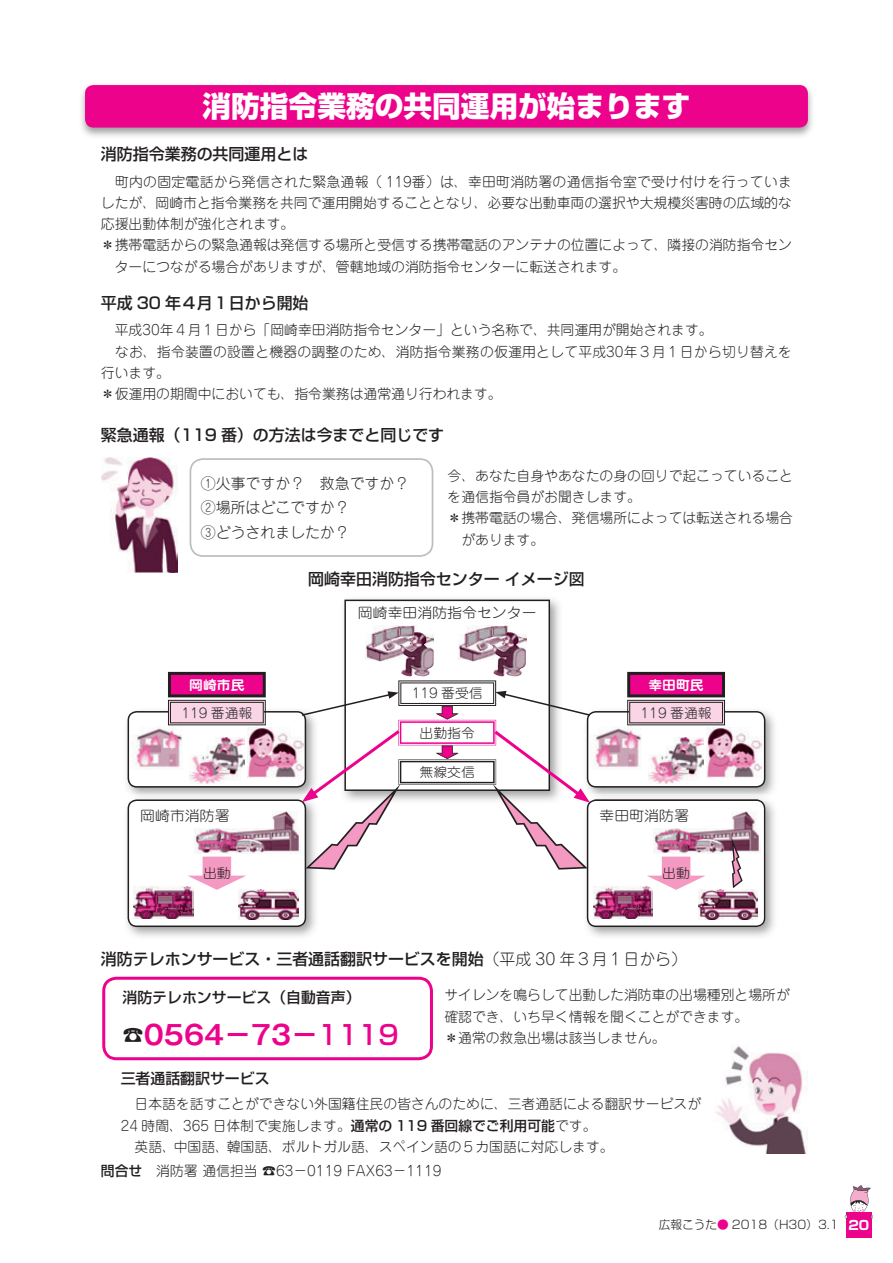
<style>
.page{position:relative;width:893px;height:1263px;background:#fff}
.page>*{position:absolute;margin:0;border:0;box-sizing:border-box;transform-origin:0 0}
.t1{font:800 28.65px "Shin Go Pro";color:#fff}
.t2{font:700 26.55px "Gothic MB101 Pro De";color:#ed028c}
.t3{font:500 15.9px "Shin Go Pro";color:#231f20}
.t4{font:300 14.85px/24.5px "Jun 101 Pro";color:#231f20}
.t5{font:500 14.85px "Shin Go Pro";color:#231f20}
.t6{font:300 14.1px "Jun 101 Pro";color:#231f20;scale:1.05 1}
.t7{font:300 13.8px/21.3px "Jun 101 Pro";color:#231f20}
.t8{font:300 13.8px "Jun 101 Pro";letter-spacing:.02em;color:#231f20}
.t9{font:300 13.2px "Jun 101 Pro";color:#231f20;scale:1.05 1}
.t10{font:700 13.2px "Jun 501 Pro";color:#fff;scale:1.05 1}
.t11{font:300 11.7px "Shin Go Pro";color:#231f20}
.s1{font-family:"Jun 101 Pro";font-weight:300}
.s2{font-size:21.3px;color:#231f20}
.s3{font-family:"Shin Go Pro";font-weight:500}
.s4{color:#ed028c}
.s5{font-weight:700;font-size:12.75px;color:#fff}
</style>
<div class="page">
<svg style="left:190px;top:458px;width:243px;height:99px"></svg>
<img style="left:81px;top:85px;width:731px;height:52px">
<div style="left:85px;top:85px;width:723px;height:43px;background:#ed028c;border-radius:9px"></div>
<img style="left:101px;top:458px;width:77px;height:114px">
<img style="left:716px;top:1046px;width:92px;height:108px">
<svg style="left:102px;top:977px;width:331px;height:83px"></svg>
<img style="left:344px;top:599px;width:209px;height:1px">
<img style="left:126px;top:717px;width:2px;height:70px">
<img style="left:126px;top:806px;width:188px;height:131px">
<img style="left:588px;top:801px;width:187px;height:136px">
<img style="left:765px;top:712px;width:10px;height:82px">
<svg style="left:844px;top:1185px;width:30px;height:53px"></svg>
<svg style="left:128px;top:600px;width:637px;height:327px"></svg>
<h1 class="t1" style="left:202px;top:84px;width:489px">消防指令業務の共同運用が始まります</h1>
<p class="t3" style="left:101px;top:141px;width:209px">消防指令業務の共同運用とは</p>
<p class="t8" style="left:101px;top:170px;width:692px">　町内の固定電話から発信された緊急通報（ 119番）は、幸田町消防署の通信指令室で受け付けを行っていま</p>
<p class="t7" style="left:101px;top:190px;width:692px">したが、岡崎市と指令業務を共同で運用開始することとなり、必要な出動車両の選択や大規模災害時の広域的な</p>
<p class="t7" style="left:101px;top:212px;width:195px">応援出動体制が強化されます。</p>
<p class="t7" style="left:101px;top:233px;width:692px">＊ 携帯電話からの緊急通報は発信する場所と受信する携帯電話のアンテナの位置によって、隣接の消防指令セン</p>
<p class="t7" style="left:115px;top:254px;width:513px">ターにつながる場合がありますが、管轄地域の消防指令センターに転送されます。</p>
<p class="t3" style="left:101px;top:290px;width:209px">平成 30 年４月１日から開始</p>
<p class="t7" style="left:101px;top:318px;width:693px">　平成30年４月１日から「岡崎幸田消防指令センター」という名称で、共同運用が開始されます。<br>　なお、指令装置の設置と機器の調整のため、消防指令業務の仮運用として平成30年３月１日から切り替えを行います。<br>＊仮運用の期間中においても、指令業務は通常通り行われます。</p>
<p class="t3" style="left:101px;top:422px;width:345px">緊急通報（119 番）の方法は今までと同じです</p>
<p class="t4" style="left:201px;top:469px;width:210px">①火事ですか？　救急ですか？<br>②場所はどこですか？<br>③どうされましたか？</p>
<p class="t7" style="left:448px;top:463px;width:347px">今、あなた自身やあなたの身の回りで起こっていること</p>
<p class="t7" style="left:448px;top:485px;width:195px">を通信指令員がお聞きします。</p>
<p class="t7" style="left:448px;top:506px;width:347px">＊ 携帯電話の場合、発信場所によっては転送される場合</p>
<p class="t7" style="left:461px;top:527px;width:84px">があります。</p>
<p class="t3" style="left:308px;top:566px;width:278px">岡崎幸田消防指令センター イメージ図</p>
<p class="t6" style="left:358px;top:601px;width:172px">岡崎幸田消防指令センター</p>
<p class="t10" style="left:189px;top:674px;width:54px">岡崎市民</p>
<p class="t10" style="left:648px;top:674px;width:54px">幸田町民</p>
<p class="t9" style="left:412px;top:683px;width:69px">119 番受信</p>
<p class="t9" style="left:420px;top:722px;width:54px">出勤指令</p>
<p class="t9" style="left:420px;top:762px;width:54px">無線交信</p>
<p class="t9" style="left:181px;top:702px;width:69px">119 番通報</p>
<p class="t9" style="left:641px;top:702px;width:69px">119 番通報</p>
<p class="t6" style="left:140px;top:804px;width:87px">岡崎市消防署</p>
<p class="t6" style="left:600px;top:804px;width:87px">幸田町消防署</p>
<p class="t9" style="left:203px;top:863px;width:28px">出動</p>
<p class="t9" style="left:662px;top:863px;width:28px">出動</p>
<p class="t3" style="left:101px;top:946px;width:588px">消防テレホンサービス・三者通話翻訳サービスを開始<span class="s1">（平成 30 年３月１日から）</span></p>
<p class="t7" style="left:444px;top:983px;width:347px">サイレンを鳴らして出動した消防車の出場種別と場所が確認でき、いち早く情報を聞くことができます。<br>＊通常の救急出場は該当しません。</p>
<p class="t5" style="left:122px;top:985px;width:240px">消防テレホンサービス（自動音声）</p>
<h2 class="t2" style="left:122px;top:1012px;width:278px"><span class="s2">☎</span>0564－73－<span class="s3">1119</span></h2>
<p class="t5" style="left:121px;top:1066px;width:150px">三者通話翻訳サービス</p>
<p class="t7" style="left:121px;top:1092px;width:582px">　日本語を話すことができない外国籍住民の皆さんのために、三者通話による翻訳サービスが<br>24 時間、365 日体制で実施します。<span class="s3">通常の 119 番回線でご利用可能</span>です。<br>　英語、中国語、韓国語、ポルトガル語、スペイン語の５カ国語に対応します。</p>
<p class="t7" style="left:101px;top:1159px;width:342px"><span class="s3">問合せ</span>　消防署 通信担当 ☎63－0119 FAX63－1119</p>
<p class="t11" style="left:659px;top:1215px;width:212px">広報こうた<span class="s4">●</span> 2018（H30）3.1 <span class="s5">20</span></p>
</div>
